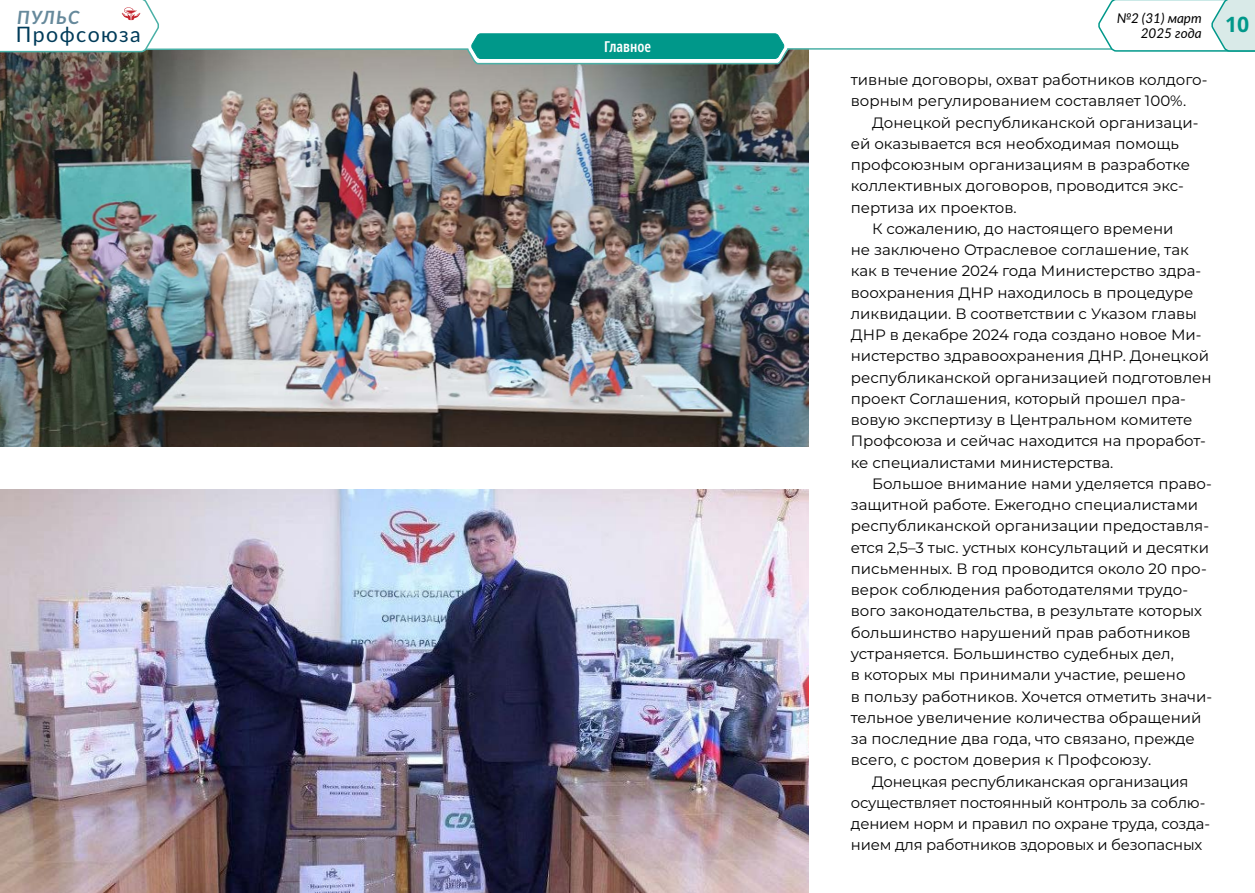
<style>
.page{position:relative;width:1255px;height:893px;background:#fff}
.page>*{position:absolute;margin:0;border:0;box-sizing:border-box;transform-origin:0 0}
.t1{font:21.3px "Lato";letter-spacing:.07em;color:#003b59}
.t2{font:italic 700 18.3px "Lato";letter-spacing:.07em;color:#66899b}
.t3{font:15px/21.3px "Montserrat";color:#000}
.t4{font:600 extra-condensed 15px "Noto Sans";color:#fff}
.t5{font:italic 13.5px/15.3px "Lato";color:#000}
</style>
<div class="page">
<img style="left:0;top:65px;width:808px;height:381px">
<img style="left:0;top:489px;width:808px;height:404px">
<svg style="left:0;top:48px;width:1096px;height:17px"></svg>
<div style="left:470px;top:33px;width:315px;height:26px;background:#00988a"></div>
<svg style="left:0;top:0;width:159px;height:53px"></svg>
<svg style="left:1096px;top:0;width:158px;height:52px"></svg>
<p class="t2" style="left:17px;top:4px;width:64px">ПУЛЬС</p>
<h1 class="t1" style="left:16px;top:19px;width:126px">Профсоюза</h1>
<p class="t4" style="left:604px;top:35px;width:49px">Главное</p>
<p class="t5" style="left:1140px;top:10px;width:110px;text-indent:-24px">№2 (31) март<br>2025 года <sup>10</sup></p>
<p class="t3" style="left:850px;top:69px;width:358px">тивные договоры, охват работников колдого&shy;ворным регулированием составляет 100%.</p>
<p class="t3" style="left:872px;top:111px;width:328px">Донецкой республиканской организаци-</p>
<p class="t3" style="left:850px;top:132px;width:329px">ей оказывается вся необходимая помощь</p>
<p class="t3" style="left:850px;top:154px;width:341px">профсоюзным организациям в разработке</p>
<p class="t3" style="left:850px;top:175px;width:334px">коллективных договоров, проводится экс-</p>
<p class="t3" style="left:850px;top:196px;width:167px">пертиза их проектов.</p>
<p class="t3" style="left:872px;top:217px;width:303px">К сожалению, до настоящего времени</p>
<p class="t3" style="left:850px;top:239px;width:339px">не заключено Отраслевое соглашение, так</p>
<p class="t3" style="left:850px;top:260px;width:352px">как в течение 2024 года Министерство здра-</p>
<p class="t3" style="left:850px;top:281px;width:344px">воохранения ДНР находилось в процедуре</p>
<p class="t3" style="left:850px;top:302px;width:347px">ликвидации. В соответствии с Указом главы</p>
<p class="t3" style="left:850px;top:324px;width:352px">ДНР в декабре 2024 года создано новое Ми-</p>
<p class="t3" style="left:850px;top:345px;width:360px">нистерство здравоохранения ДНР. Донецкой</p>
<p class="t3" style="left:850px;top:366px;width:362px">республиканской организацией подготовлен</p>
<p class="t3" style="left:850px;top:387px;width:336px">проект Соглашения, который прошел пра-</p>
<p class="t3" style="left:850px;top:409px;width:343px">вовую экспертизу в Центральном комитете</p>
<p class="t3" style="left:850px;top:430px;width:357px">Профсоюза и сейчас находится на проработ-</p>
<p class="t3" style="left:850px;top:451px;width:264px">ке специалистами министерства.</p>
<p class="t3" style="left:872px;top:472px;width:341px">Большое внимание нами уделяется право-</p>
<p class="t3" style="left:850px;top:494px;width:349px">защитной работе. Ежегодно специалистами</p>
<p class="t3" style="left:850px;top:515px;width:360px">республиканской организации предоставля-</p>
<p class="t3" style="left:850px;top:536px;width:359px">ется 2,5–3 тыс. устных консультаций и десятки</p>
<p class="t3" style="left:850px;top:557px;width:357px">письменных. В год проводится около 20 про-</p>
<p class="t3" style="left:850px;top:579px;width:339px">верок соблюдения работодателями трудо-</p>
<p class="t3" style="left:850px;top:600px;width:353px">вого законодательства, в результате которых</p>
<p class="t3" style="left:850px;top:621px;width:341px">большинство нарушений прав работников</p>
<p class="t3" style="left:850px;top:642px;width:324px">устраняется. Большинство судебных дел,</p>
<p class="t3" style="left:850px;top:664px;width:336px">в которых мы принимали участие, решено</p>
<p class="t3" style="left:850px;top:685px;width:363px">в пользу работников. Хочется отметить значи-</p>
<p class="t3" style="left:850px;top:706px;width:352px">тельное увеличение количества обращений</p>
<p class="t3" style="left:850px;top:727px;width:345px">за последние два года, что связано, прежде</p>
<p class="t3" style="left:850px;top:749px;width:302px">всего, с ростом доверия к Профсоюзу.</p>
<p class="t3" style="left:872px;top:770px;width:318px">Донецкая республиканская организация</p>
<p class="t3" style="left:850px;top:791px;width:356px">осуществляет постоянный контроль за соблю-</p>
<p class="t3" style="left:850px;top:813px;width:360px">дением норм и правил по охране труда, созда-</p>
<p class="t3" style="left:850px;top:834px;width:353px">нием для работников здоровых и безопасных</p>
</div>
